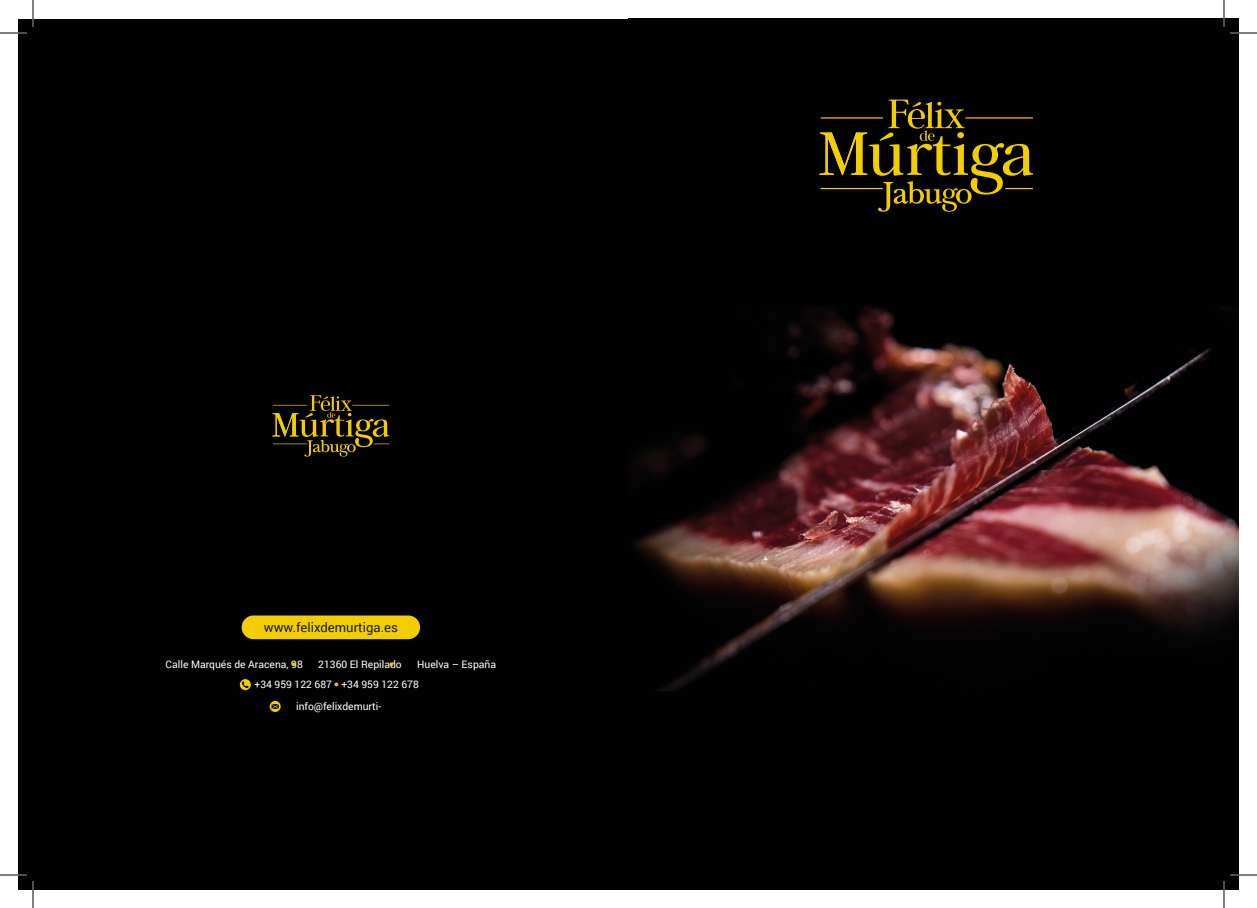
<style>
.page{position:relative;width:1257px;height:908px;background:#fff}
.page>*{position:absolute;margin:0;border:0;box-sizing:border-box;transform-origin:0 0}
.t1{font:30.3px "Myriad Pro";color:#f2cd00}
.t2{font:13.1px "Roboto";color:#1d1d1b}
.t3{font:10.3px/21.9px "Roboto";color:#fff}
</style>
<div class="page">
<div style="left:19px;top:19px;width:1219px;height:870px;background:#020203"></div>
<img style="left:628px;top:19px;width:610px;height:862px">
<svg style="left:240px;top:679px;width:11px;height:11px"></svg>
<svg style="left:270px;top:701px;width:11px;height:11px"></svg>
<div style="left:242px;top:615px;width:178px;height:24px;background:#f2cd00;border-radius:12px"></div>
<svg style="left:819px;top:100px;width:214px;height:112px;background:#302902"></svg>
<svg style="left:272px;top:395px;width:117px;height:62px;background:#302902"></svg>
<hr style="left:0;top:32px;width:27px;height:2px;background:#fff">
<hr style="left:1230px;top:32px;width:27px;height:2px;background:#fff">
<hr style="left:0;top:874px;width:27px;height:2px;background:#fff">
<hr style="left:1230px;top:874px;width:27px;height:2px;background:#fff">
<hr style="left:32px;top:0;width:2px;height:27px;background:#fff">
<hr style="left:32px;top:881px;width:2px;height:27px;background:#fff">
<svg style="left:0;top:33px;width:27px;height:1px"></svg>
<svg style="left:1230px;top:33px;width:27px;height:1px"></svg>
<svg style="left:0;top:875px;width:27px;height:1px"></svg>
<svg style="left:1230px;top:875px;width:27px;height:1px"></svg>
<svg style="left:33px;top:0;width:1px;height:27px"></svg>
<svg style="left:33px;top:881px;width:1px;height:27px"></svg>
<svg style="left:1223px;top:0;width:1px;height:27px"></svg>
<svg style="left:1223px;top:881px;width:1px;height:27px"></svg>
<p class="t2" style="left:264px;top:618px;width:136px">www.felixdemurtiga.es</p>
<p class="t3" style="left:166px;top:653px;width:139px">Calle Marqués de Aracena, 98</p>
<p class="t3" style="left:318px;top:653px;width:85px">21360 El Repilado</p>
<p class="t3" style="left:417px;top:653px;width:80px">Huelva – España</p>
<h1 class="t1" style="left:290px;top:637px;width:8px">.</h1>
<h1 class="t1" style="left:388px;top:637px;width:8px">.</h1>
<p class="t3" style="left:254px;top:673px;width:79px">+34 959 122 687</p>
<h1 class="t1" style="left:333px;top:657px;width:8px">.</h1>
<p class="t3" style="left:296px;top:673px;width:124px;text-indent:45px">+34 959 122 678 info@felixdemurti-</p>
</div>
